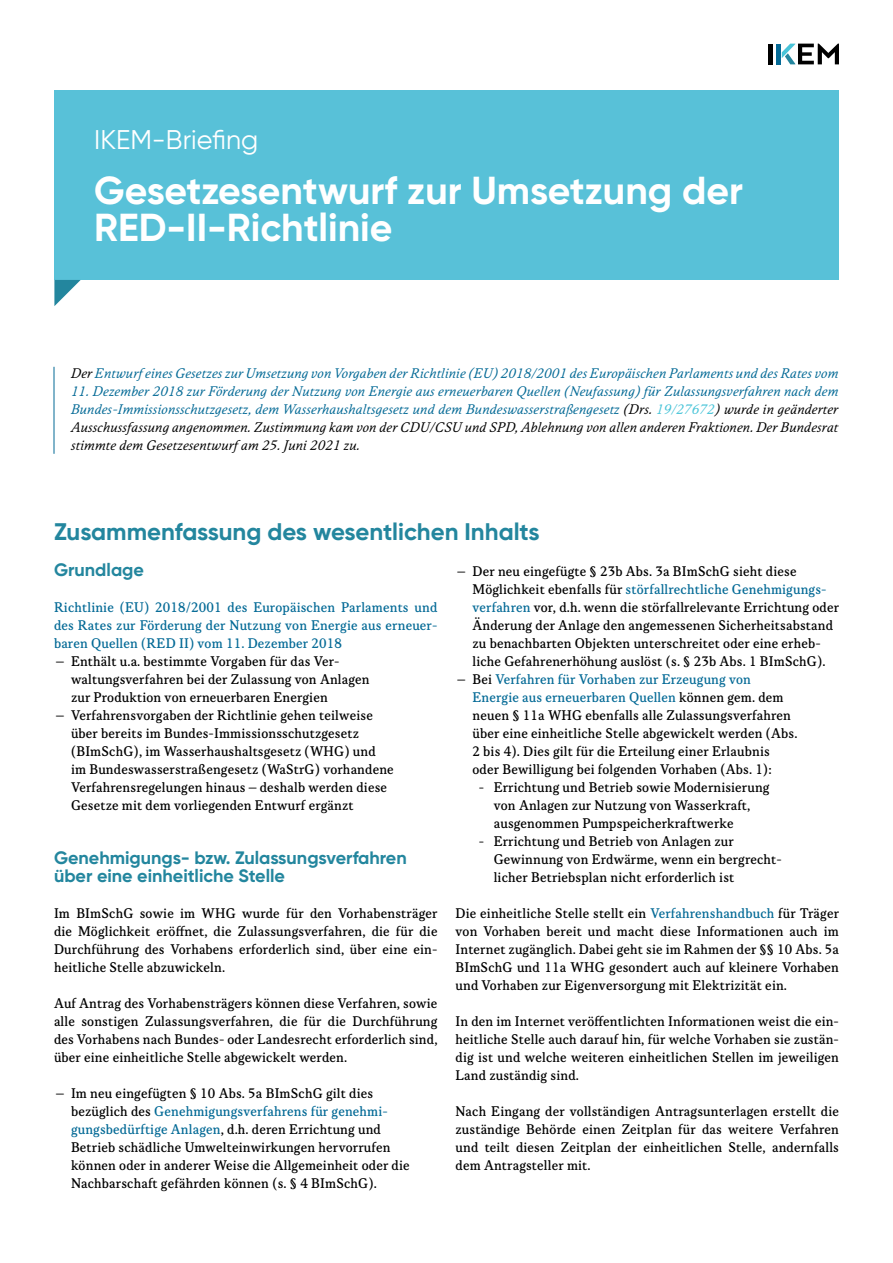
<style>
.page{position:relative;width:893px;height:1263px;background:#fff}
.page>*{position:absolute;margin:0;border:0;box-sizing:border-box;transform-origin:0 0}
.t1{font:700 39px/37.5px "Gilroy";color:#fff}
.t2{font:27px "Gilroy";color:#fff}
.t3{font:700 24px "Gilroy";color:#23869e}
.t4{font:700 18px/18px "Gilroy";color:#23869e}
.t5{font:15px/18px "Korpus B";letter-spacing:.01em;color:#000}
.t6{font:15px/18px "Korpus A16";letter-spacing:.01em;color:#046a96;text-align:justify}
.t7{font:15px/18px "Korpus B";letter-spacing:.01em;color:#046a96;text-align:justify}
.s1{color:#000}
.s2{color:#49c4d8}
.s3{color:#046a96}
</style>
<div class="page">
<hr style="left:768px;top:44px;width:4px;height:20px;background:#000">
<svg style="left:782px;top:44px;width:57px;height:20px"></svg>
<div style="left:776px;top:44px;width:5px;height:20px;background:#046a96"></div>
<div style="left:54px;top:91px;width:785px;height:189px;background:#58c1d8"></div>
<svg style="left:54px;top:280px;width:27px;height:26px"></svg>
<hr style="left:54px;top:367px;width:1px;height:87px;background:#046a96">
<h2 class="t2" style="left:94px;top:123px;width:166px">IKEM-Briefing</h2>
<h1 class="t1" style="left:94px;top:171px;width:650px">Gesetzesentwurf zur Umsetzung der<br>RED-II-Richtlinie</h1>
<p class="t6" style="left:71px;top:364px;width:769px"><span class="s1">Der</span> Entwurf eines Gesetzes zur Umsetzung von Vorgaben der Richtlinie (EU) 2018/2001 des Europäischen Parlaments und des Rates vom</p>
<p class="t6" style="left:71px;top:382px;width:769px">11. Dezember 2018 zur Förderung der Nutzung von Energie aus erneuerbaren Quellen (Neufassung) für Zulassungsverfahren nach dem Bundes-Immissionsschutzgesetz, dem Wasserhaushaltsgesetz und dem Bundeswasserstraßengesetz <span class="s1">(Drs.</span> <span class="s2">19/27672</span><span class="s1">) wurde in geänderter Ausschussfassung angenommen. Zustimmung kam von der CDU/CSU und SPD, Ablehnung von allen anderen Fraktionen. Der Bundesrat stimmte dem Gesetzesentwurf am 25. Juni 2021 zu.</span></p>
<h3 class="t3" style="left:54px;top:517px;width:487px">Zusammenfassung des wesentlichen Inhalts</h3>
<p class="t4" style="left:54px;top:561px;width:92px">Grundlage</p>
<p class="t7" style="left:54px;top:598px;width:385px">Richtlinie (EU) 2018/2001 des Europäischen Parlaments und des Rates zur Förderung der Nutzung von Energie aus erneuer&shy;baren Quellen (RED II) vom 11. Dezember 2018</p>
<p class="t5" style="left:71px;top:652px;width:300px;text-indent:-15px">– Enthält u.a. bestimmte Vorgaben für das Ver&shy;waltungsverfahren bei der Zulassung von Anlagen zur Produktion von erneuerbaren Energien</p>
<p class="t5" style="left:71px;top:706px;width:324px;text-indent:-15px">– Verfahrensvorgaben der Richtlinie gehen teilweise über bereits im Bundes-Immissionsschutzgesetz (BImSchG), im Wasserhaushaltsgesetz (WHG) und im Bundeswasserstraßengesetz (WaStrG) vorhandene Verfahrensregelungen hinaus – deshalb werden diese Gesetze mit dem vorliegenden Entwurf ergänzt</p>
<p class="t4" style="left:54px;top:849px;width:354px">Genehmigungs- bzw. Zulassungsverfahren über eine einheitliche Stelle</p>
<p class="t5" style="left:54px;top:904px;width:385px;text-align:justify">Im BImSchG sowie im WHG wurde für den Vorhabensträger die Möglichkeit eröffnet, die Zulassungsverfahren, die für die Durchführung des Vorhabens erforderlich sind, über eine ein&shy;heitliche Stelle abzuwickeln.</p>
<p class="t5" style="left:54px;top:994px;width:385px;text-align:justify">Auf Antrag des Vorhabensträgers können diese Verfahren, sowie alle sonstigen Zulassungsverfahren, die für die Durchführung des Vorhabens nach Bundes- oder Landesrecht erforderlich sind, über eine einheitliche Stelle abgewickelt werden.</p>
<p class="t5" style="left:71px;top:1084px;width:340px;text-indent:-15px">– Im neu eingefügten § 10 Abs. 5a BImSchG gilt dies bezüglich des <span class="s3">Genehmigungsverfahrens für genehmi&shy;gungsbedürftige Anlagen</span>, d.h. deren Errichtung und Betrieb schädliche Umwelteinwirkungen hervorrufen können oder in anderer Weise die Allgemeinheit oder die Nachbarschaft gefährden können (s. § 4 BImSchG).</p>
<p class="t5" style="left:472px;top:562px;width:368px;text-indent:-15px">– Der neu eingefügte § 23b Abs. 3a BImSchG sieht diese Möglichkeit ebenfalls für <span class="s3">störfallrechtliche Genehmigungs&shy;verfahren</span> vor, d.h. wenn die störfallrelevante Errichtung oder Änderung der Anlage den angemessenen Sicherheitsabstand zu benachbarten Objekten unterschreitet oder eine erheb&shy;liche Gefahrenerhöhung auslöst (s. § 23b Abs. 1 BImSchG).</p>
<p class="t5" style="left:472px;top:670px;width:326px;text-indent:-15px">– Bei <span class="s3">Verfahren für Vorhaben zur Erzeugung von Energie aus erneuerbaren Quellen</span> können gem. dem neuen § 11a WHG ebenfalls alle Zulassungsverfahren über eine einheitliche Stelle abgewickelt werden (Abs.<br>2 bis 4). Dies gilt für die Erteilung einer Erlaubnis oder Bewilligung bei folgenden Vorhaben (Abs. 1):</p>
<p class="t5" style="left:494px;top:778px;width:277px;text-indent:-15px">- Errichtung und Betrieb sowie Modernisierung von Anlagen zur Nutzung von Wasserkraft, ausgenommen Pumpspeicherkraftwerke</p>
<p class="t5" style="left:494px;top:832px;width:290px;text-indent:-15px">- Errichtung und Betrieb von Anlagen zur<br>Gewinnung von Erdwärme, wenn ein bergrecht&shy;licher Betriebsplan nicht erforderlich ist</p>
<p class="t5" style="left:455px;top:904px;width:385px;text-align:justify">Die einheitliche Stelle stellt ein <span class="s3">Verfahrenshandbuch</span> für Träger von Vorhaben bereit und macht diese Informationen auch im Internet zugänglich. Dabei geht sie im Rahmen der §§ 10 Abs. 5a BImSchG und 11a WHG gesondert auch auf kleinere Vorhaben und Vorhaben zur Eigenversorgung mit Elektrizität ein.</p>
<p class="t5" style="left:455px;top:1012px;width:385px;text-align:justify">In den im Internet veröffentlichten Informationen weist die ein&shy;heitliche Stelle auch darauf hin, für welche Vorhaben sie zustän&shy;dig ist und welche weiteren einheitlichen Stellen im jeweiligen Land zuständig sind.</p>
<p class="t5" style="left:455px;top:1102px;width:385px;text-align:justify">Nach Eingang der vollständigen Antragsunterlagen erstellt die zuständige Behörde einen Zeitplan für das weitere Verfahren und teilt diesen Zeitplan der einheitlichen Stelle, andernfalls dem Antragsteller mit.</p>
</div>
